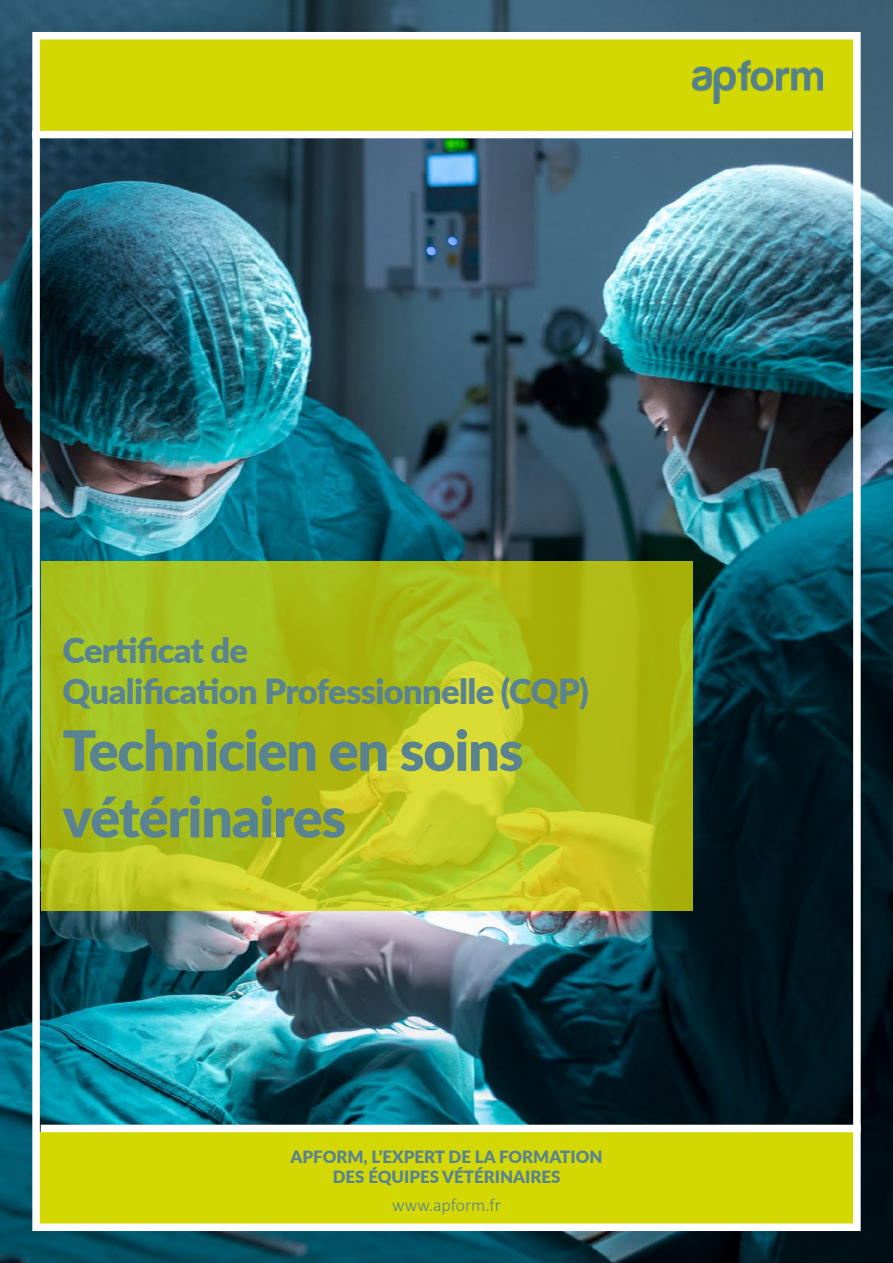
<style>
.page{position:relative;width:893px;height:1263px;background:#fff}
.page>*{position:absolute;margin:0;border:0;box-sizing:border-box;transform-origin:0 0}
.t1{font:900 55.5px/66.6px "Lato";letter-spacing:-.02em;color:#598391}
.t2{font:900 34.5px/41.4px "Lato";letter-spacing:-.02em;color:#598391}
.t3{font:300 18px "Calibri";color:#598391}
.t4{font:900 16.8px/20.2px "Lato";color:#598391;text-align:center}
</style>
<div class="page">
<img style="left:0;top:0;width:893px;height:1263px">
<div style="left:34px;top:35px;width:821px;height:96px;background:#d3d803"></div>
<img style="left:693px;top:60px;width:129px;height:44px">
<div style="left:34px;top:1132px;width:821px;height:96px;background:#d3d803"></div>
<div style="left:32px;top:32px;width:829px;height:1199px;border:8px solid #fff"></div>
<svg style="left:41px;top:561px;width:652px;height:350px;background:#b1bf1b"></svg>
<div style="left:41px;top:1125px;width:820px;height:7px;background:#fff"></div>
<div style="left:32px;top:131px;width:820px;height:7px;background:#fff"></div>
<h2 class="t2" style="left:63px;top:628px;width:528px">Certificat de<br>Qualification Professionnelle (CQP)</h2>
<h1 class="t1" style="left:63px;top:715px;width:462px">Technicien en soins vétérinaires</h1>
<p class="t4" style="left:291px;top:1146px;width:313px">APFORM, L’EXPERT DE LA FORMATION<br>DES ÉQUIPES VÉTÉRINAIRES</p>
<p class="t3" style="left:392px;top:1193px;width:110px">www.apform.fr</p>
</div>
